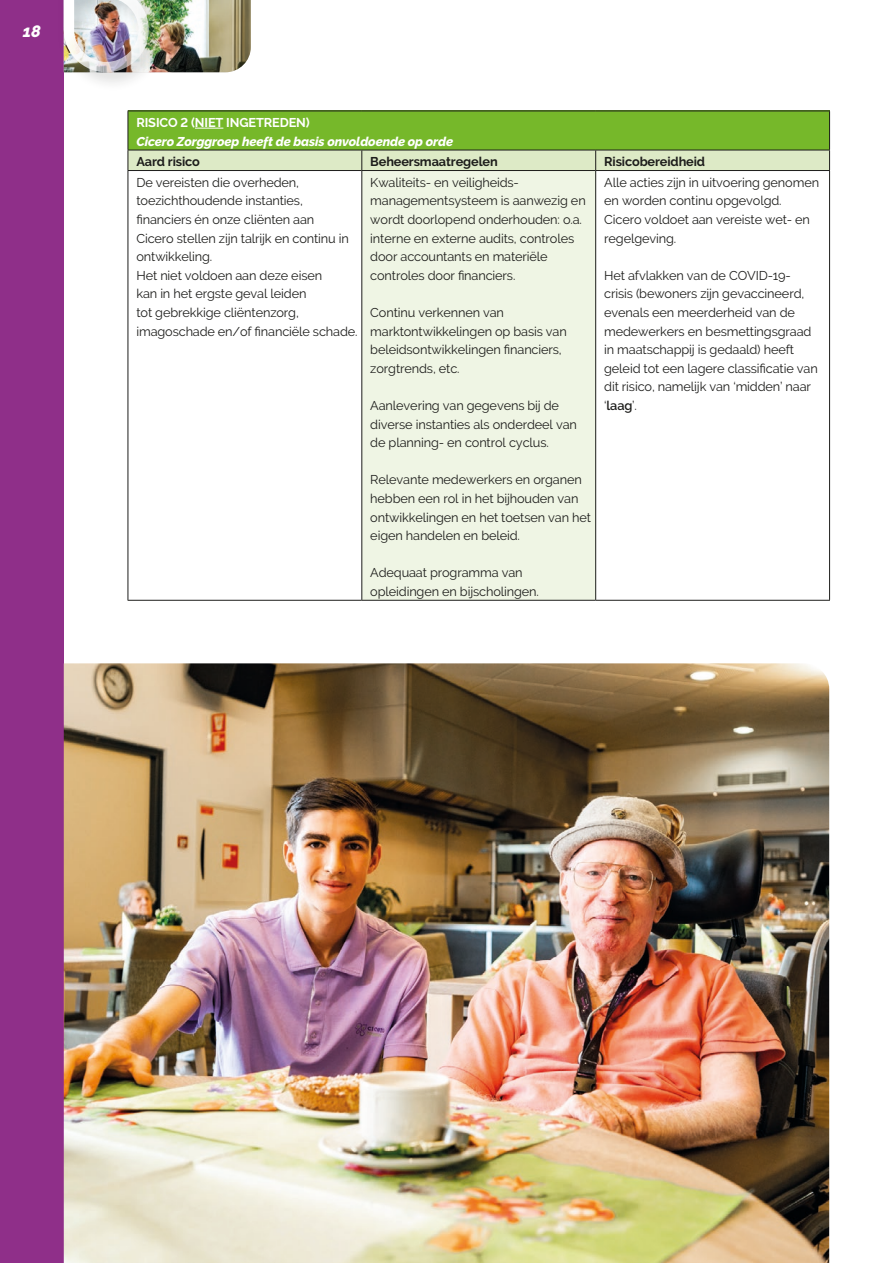
<style>
.page{position:relative;width:893px;height:1263px;background:#fff}
.page>*{position:absolute;margin:0;border:0;box-sizing:border-box;transform-origin:0 0}
.t1{font:italic 800 16.5px "Raleway";color:#fff}
.t2{font:12.75px/18.6px "Raleway";letter-spacing:-.01em;color:#1d1d1b}
.Kop_6_italic{font:italic 800 12.75px "Raleway";letter-spacing:-.01em;color:#fff}
.t3{font:700 12.75px "Raleway";letter-spacing:-.01em;color:#1d1d1b}
.Kop_5{font:700 12.75px "Raleway";letter-spacing:-.01em;color:#fff}
.s1{font-weight:600}
</style>
<div class="page">
<div style="left:0;top:0;width:64px;height:1263px;background:#8f2f89"></div>
<div style="left:128px;top:111px;width:702px;height:39px;background:#76b82a"></div>
<div style="left:362px;top:171px;width:234px;height:429px;background:#eff5e4"></div>
<hr style="left:128px;top:111px;width:234px;height:1px;background:#1d1d1b">
<hr style="left:128px;top:111px;width:1px;height:39px;background:#1d1d1b">
<hr style="left:362px;top:111px;width:234px;height:1px;background:#1d1d1b">
<hr style="left:596px;top:111px;width:234px;height:1px;background:#1d1d1b">
<hr style="left:829px;top:111px;width:1px;height:39px;background:#1d1d1b">
<div style="left:128px;top:150px;width:702px;height:20px;background:#ddeac6"></div>
<hr style="left:128px;top:170px;width:234px;height:1px;background:#1d1d1b">
<hr style="left:128px;top:171px;width:1px;height:429px;background:#1d1d1b">
<hr style="left:362px;top:170px;width:234px;height:1px;background:#1d1d1b">
<hr style="left:361px;top:171px;width:1px;height:429px;background:#1d1d1b">
<hr style="left:596px;top:170px;width:234px;height:1px;background:#1d1d1b">
<hr style="left:595px;top:171px;width:1px;height:429px;background:#1d1d1b">
<hr style="left:829px;top:171px;width:1px;height:429px;background:#1d1d1b">
<hr style="left:128px;top:600px;width:234px;height:1px;background:#1d1d1b">
<hr style="left:362px;top:600px;width:234px;height:1px;background:#1d1d1b">
<hr style="left:596px;top:600px;width:234px;height:1px;background:#1d1d1b">
<svg style="left:195px;top:128px;width:28px;height:1px"></svg>
<div style="left:56px;top:0;width:112px;height:92px;background:#1d1d1b;opacity:.2"></div>
<img style="left:64px;top:0;width:187px;height:72px">
<img style="left:64px;top:663px;width:765px;height:600px">
<p class="t1" style="left:23px;top:21px;width:19px">18</p>
<p class="Kop_5" style="left:136px;top:115px;width:175px">RISICO 2 (NIET INGETREDEN)</p>
<p class="Kop_6_italic" style="left:136px;top:134px;width:318px">Cicero Zorggroep heeft de basis onvoldoende op orde</p>
<p class="t3" style="left:136px;top:154px;width:65px">Aard risico</p>
<p class="t3" style="left:370px;top:154px;width:129px">Beheersmaatregelen</p>
<p class="t3" style="left:604px;top:154px;width:102px">Risicobereidheid</p>
<p class="t2" style="left:136px;top:173px;width:214px">De vereisten die overheden, toezichthoudende instanties, financiers én onze cliënten aan<br>Cicero stellen zijn talrijk en continu in ontwikkeling.</p>
<p class="t2" style="left:136px;top:266px;width:223px">Het niet voldoen aan deze eisen<br>kan in het ergste geval leiden<br>tot gebrekkige cliëntenzorg, imagoschade en/of financiële schade.</p>
<p class="t2" style="left:370px;top:173px;width:217px">Kwaliteits- en veiligheids&shy;managementsysteem is aanwezig en wordt doorlopend onderhouden: o.a. interne en externe audits, controles door accountants en materiële controles door financiers.</p>
<p class="t2" style="left:370px;top:303px;width:198px">Continu verkennen van marktontwikkelingen op basis van beleidsontwikkelingen financiers, zorgtrends, etc.</p>
<p class="t2" style="left:370px;top:396px;width:208px">Aanlevering van gegevens bij de diverse instanties als onderdeel van de planning- en control cyclus.</p>
<p class="t2" style="left:370px;top:471px;width:222px">Relevante medewerkers en organen hebben een rol in het bijhouden van ontwikkelingen en het toetsen van het eigen handelen en beleid.</p>
<p class="t2" style="left:370px;top:564px;width:170px">Adequaat programma van opleidingen en bijscholingen.</p>
<p class="t2" style="left:604px;top:173px;width:216px">Alle acties zijn in uitvoering genomen en worden continu opgevolgd.<br>Cicero voldoet aan vereiste wet- en regelgeving.</p>
<p class="t2" style="left:604px;top:266px;width:215px">Het afvlakken van de COVID-19- crisis (bewoners zijn gevaccineerd, evenals een meerderheid van de medewerkers en besmettingsgraad in maatschappij is gedaald) heeft geleid tot een lagere classificatie van dit risico, namelijk van ‘midden’ naar ‘<span class="s1">laag</span>’.</p>
</div>
